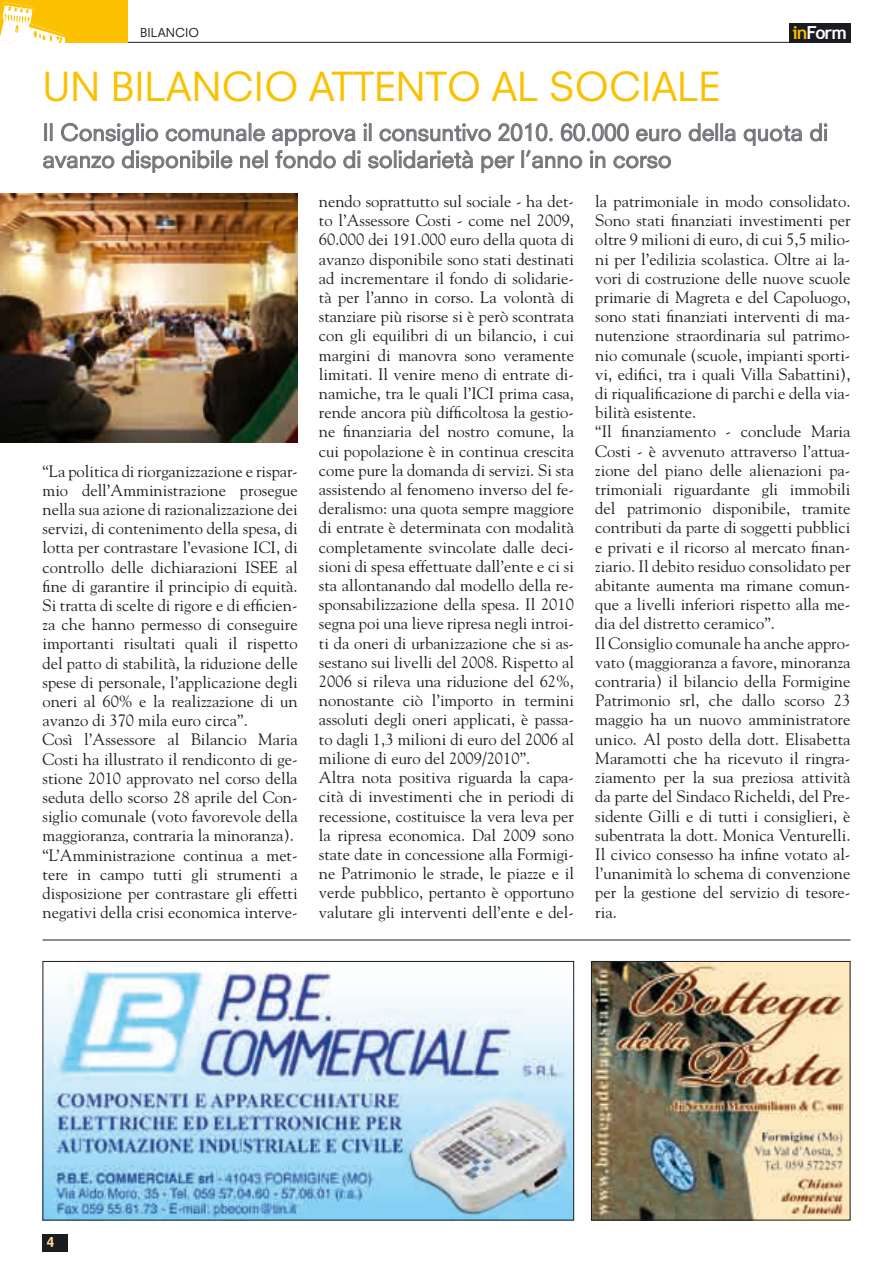
<style>
.page{position:relative;width:893px;height:1263px;background:#fff}
.page>*{position:absolute;margin:0;border:0;box-sizing:border-box;transform-origin:0 0}
.t1{font:39px "Neuzeit S";letter-spacing:-.01em;color:#fbc100}
.t2{font:22.5px/27px "Neuzeit S";color:#757479}
.t3{font:700 18px "Trebuchet MS";letter-spacing:-.05em;color:#fff}
.t4{font:16.5px/19.2px "Goudy";color:#1b1c20}
.t5{font:12px "Neuzeit S";color:#1b1c20}
.s1{color:#fbc100}
</style>
<div class="page">
<hr style="left:127px;top:42px;width:723px;height:1px;background:#1b1c20">
<hr style="left:43px;top:940px;width:807px;height:1px;background:#1b1c20">
<div style="left:0;top:0;width:128px;height:43px;background:#fbc100"></div>
<div style="left:789px;top:23px;width:61px;height:19px;background:#1b1c20"></div>
<div style="left:43px;top:1234px;width:25px;height:17px;background:#1b1c20"></div>
<img style="left:0;top:2px;width:65px;height:41px">
<svg style="left:689px;top:123px;width:46px;height:18px"></svg>
<svg style="left:744px;top:126px;width:58px;height:20px"></svg>
<svg style="left:810px;top:123px;width:17px;height:18px"></svg>
<svg style="left:43px;top:123px;width:638px;height:50px"></svg>
<img style="left:0;top:194px;width:298px;height:248px">
<img style="left:45px;top:963px;width:527px;height:255px">
<div style="left:43px;top:961px;width:531px;height:259px;border:1px solid #1b1c20"></div>
<img style="left:593px;top:963px;width:255px;height:255px">
<div style="left:591px;top:961px;width:259px;height:259px;border:1px solid #1b1c20"></div>
<p class="t3" style="left:792px;top:22px;width:56px"><span class="s1">in</span>Form</p>
<p class="t5" style="left:140px;top:26px;width:44px">BILANCIO</p>
<h1 class="t1" style="left:43px;top:63px;width:205px">UN BILANCIO</h1>
<h1 class="t1" style="left:309px;top:63px;width:23px">ATTE</h1>
<h1 class="t1" style="left:395px;top:63px;width:204px">NTO AL SOCIALE</h1>
<h2 class="t2" style="left:43px;top:119px;width:787px">I l Consiglio comunale approva il consuntivo 2010. 60.000 euro della quota di avanzo disponibile nel fondo di solidarietà per l’anno in corso</h2>
<p class="t4" style="left:43px;top:461px;width:257px">“La politica di riorganizzazione e rispar&shy;mio dell’Amministrazione prosegue nella sua azione di razionalizzazione dei servizi, di contenimento della spesa, di lotta per contrastare l’evasione ICI, di controllo delle dichiarazioni ISEE al fine di garantire il principio di equità.<br>Si tratta di scelte di rigore e di efficien&shy;za che hanno permesso di conseguire importanti risultati quali il rispetto del patto di stabilità, la riduzione delle spese di personale, l’applicazione degli oneri al 60% e la realizzazione di un avanzo di 370 mila euro circa”.<br>Così l’Assessore al Bilancio Maria Costi ha illustrato il rendiconto di ge&shy;stione 2010 approvato nel corso della seduta dello scorso 28 aprile del Con&shy;siglio comunale (voto favorevole della maggioranza, contraria la minoranza). “L’Amministrazione continua a met&shy;tere in campo tutti gli strumenti a disposizione per contrastare gli effetti negativi della crisi economica interve-</p>
<p class="t4" style="left:319px;top:191px;width:257px">nendo soprattutto sul sociale - ha det&shy;to l’Assessore Costi - come nel 2009, 60.000 dei 191.000 euro della quota di avanzo disponibile sono stati destinati ad incrementare il fondo di solidarie&shy;tà per l’anno in corso. La volontà di stanziare più risorse si è però scontrata con gli equilibri di un bilancio, i cui margini di manovra sono veramente limitati. Il venire meno di entrate di&shy;namiche, tra le quali l’ICI prima casa, rende ancora più difficoltosa la gestio&shy;ne finanziaria del nostro comune, la cui popolazione è in continua crescita come pure la domanda di servizi. Si sta assistendo al fenomeno inverso del fe&shy;deralismo: una quota sempre maggiore di entrate è determinata con modalità completamente svincolate dalle deci&shy;sioni di spesa effettuate dall’ente e ci si sta allontanando dal modello della re&shy;sponsabilizzazione della spesa. Il 2010 segna poi una lieve ripresa negli introi&shy;ti da oneri di urbanizzazione che si as&shy;sestano sui livelli del 2008. Rispetto al 2006 si rileva una riduzione del 62%, nonostante ciò l’importo in termini assoluti degli oneri applicati, è passa&shy;to dagli 1,3 milioni di euro del 2006 al milione di euro del 2009/2010”.<br>Altra nota positiva riguarda la capa&shy;cità di investimenti che in periodi di recessione, costituisce la vera leva per la ripresa economica. Dal 2009 sono state date in concessione alla Formigi&shy;ne Patrimonio le strade, le piazze e il verde pubblico, pertanto è opportuno valutare gli interventi dell’ente e del-</p>
<p class="t4" style="left:595px;top:191px;width:257px">la patrimoniale in modo consolidato.<br>Sono stati finanziati investimenti per oltre 9 milioni di euro, di cui 5,5 milio&shy;ni per l’edilizia scolastica. Oltre ai la&shy;vori di costruzione delle nuove scuole primarie di Magreta e del Capoluogo, sono stati finanziati interventi di ma&shy;nutenzione straordinaria sul patrimo&shy;nio comunale (scuole, impianti sporti&shy;vi, edifici, tra i quali Villa Sabattini), di riqualificazione di parchi e della via&shy;bilità esistente.<br>“Il finanziamento - conclude Maria Costi - è avvenuto attraverso l’attua&shy;zione del piano delle alienazioni pa&shy;trimoniali riguardante gli immobili del patrimonio disponibile, tramite contributi da parte di soggetti pubblici e privati e il ricorso al mercato finan&shy;ziario. Il debito residuo consolidato per abitante aumenta ma rimane comun&shy;que a livelli inferiori rispetto alla me&shy;dia del distretto ceramico”.<br>Il Consiglio comunale ha anche appro&shy;vato (maggioranza a favore, minoranza contraria) il bilancio della Formigine Patrimonio srl, che dallo scorso 23 maggio ha un nuovo amministratore unico. Al posto della dott. Elisabetta Maramotti che ha ricevuto il ringra&shy;ziamento per la sua preziosa attività da parte del Sindaco Richeldi, del Pre&shy;sidente Gilli e di tutti i consiglieri, è subentrata la dott. Monica Venturelli.<br>Il civico consesso ha infine votato al&shy;l’unanimità lo schema di convenzione per la gestione del servizio di tesore&shy;ria.</p>
</div>
